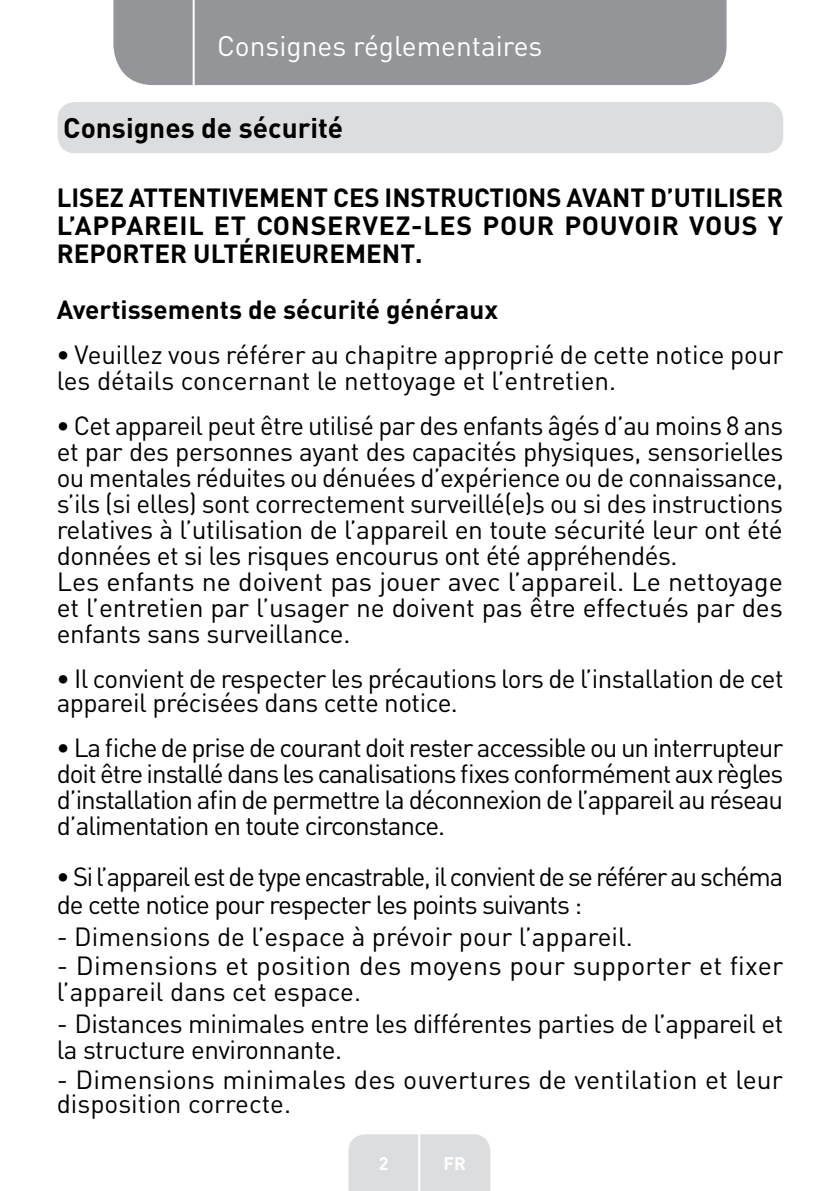
<style>
.page{position:relative;width:840px;height:1191px;background:#fff}
.page>*{position:absolute;margin:0;border:0;box-sizing:border-box;transform-origin:0 0}
.t1{font:28px "DIN Pro";color:#fff}
.t2{font:700 28px "DIN Pro";color:#000}
.t3{font:26px/26px "DIN Pro";letter-spacing:-.02em;color:#000}
.t4{font:26px/26px "DIN Pro";letter-spacing:.005em;color:#000}
.t5{font:26px/26px "DIN Pro";color:#000}
.t6{font:700 26px/28px "DIN Pro";color:#000;text-align:justify}
.t7{font:26px/28px "DIN Pro";letter-spacing:-.045em;color:#000}
.t8{font:700 18px "DIN Pro";color:#fff}
.s1{font-weight:700}
</style>
<div class="page">
<div style="left:113px;top:0;width:613px;height:85px;background:#939598"></div>
<div style="left:348px;top:1134px;width:142px;height:57px;background:#dcddde"></div>
<hr style="left:418px;top:1111px;width:2px;height:80px;background:#fff">
<hr style="left:192px;top:0;width:2px;height:88px;background:#fff">
<div style="left:58px;top:102px;width:724px;height:51px;background:#dcddde;border-radius:17px"></div>
<p class="t1" style="left:217px;top:27px;width:326px">Consignes réglementaires</p>
<p class="t2" style="left:63px;top:109px;width:281px">Consignes de sécurité</p>
<p class="t6" style="left:57px;top:182px;width:727px">LISEZ ATTENTIVEMENT CES INSTRUCTIONS AVANT D’UTILISER L’APPAREIL ET CONSERVEZ-LES POUR POUVOIR VOUS Y REPORTER ULTÉRIEUREMENT.</p>
<p class="t6" style="left:57px;top:295px;width:442px">Avertissements de sécurité généraux</p>
<p class="t5" style="left:57px;top:341px;width:727px"><span class="s1">•</span> Veuillez vous référer au chapitre approprié de cette notice pour les détails concernant le nettoyage et l’entretien.</p>
<p class="t3" style="left:57px;top:412px;width:727px"><span class="s1">•</span> Cet appareil peut être utilisé par des enfants âgés d’au moins 8 ans et par des personnes ayant des capacités physiques, sensorielles ou mentales réduites ou dénuées d’expérience ou de connaissance, s’ils (si elles) sont correctement surveillé(e)s ou si des instructions relatives à l’utilisation de l’appareil en toute sécurité leur ont été données et si les risques encourus ont été appréhendés.<br>Les enfants ne doivent pas jouer avec l’appareil. Le nettoyage et l’entretien par l’usager ne doivent pas être effectués par des enfants sans surveillance.</p>
<p class="t3" style="left:57px;top:666px;width:728px;line-height:24px"><span class="s1">•</span> Il convient de respecter les précautions lors de l’installation de cet appareil précisées dans cette notice.</p>
<p class="t3" style="left:57px;top:734px;width:727px;text-align:justify"><span class="s1">•</span> La fiche de prise de courant doit rester accessible ou un interrupteur doit être installé dans les canalisations fixes conformément aux règles d’installation afin de permettre la déconnexion de l’appareil au réseau d’alimentation en toute circonstance.</p>
<p class="t7" style="left:57px;top:861px;width:727px"><span class="s1">•</span> Si l’appareil est de type encastrable, il convient de se référer au schéma de cette notice pour respecter les points suivants :</p>
<p class="t5" style="left:57px;top:922px;width:577px">- Dimensions de l’espace à prévoir pour l’appareil.</p>
<p class="t4" style="left:57px;top:952px;width:727px">- Dimensions et position des moyens pour supporter et fixer l’appareil dans cet espace.</p>
<p class="t3" style="left:57px;top:1009px;width:727px">- Distances minimales entre les différentes parties de l’appareil et la structure environnante.</p>
<p class="t4" style="left:57px;top:1066px;width:727px;line-height:24px">- Dimensions minimales des ouvertures de ventilation et leur disposition correcte.</p>
<p class="t8" style="left:378px;top:1150px;width:11px">2</p>
<p class="t8" style="left:443px;top:1150px;width:24px">FR</p>
</div>
